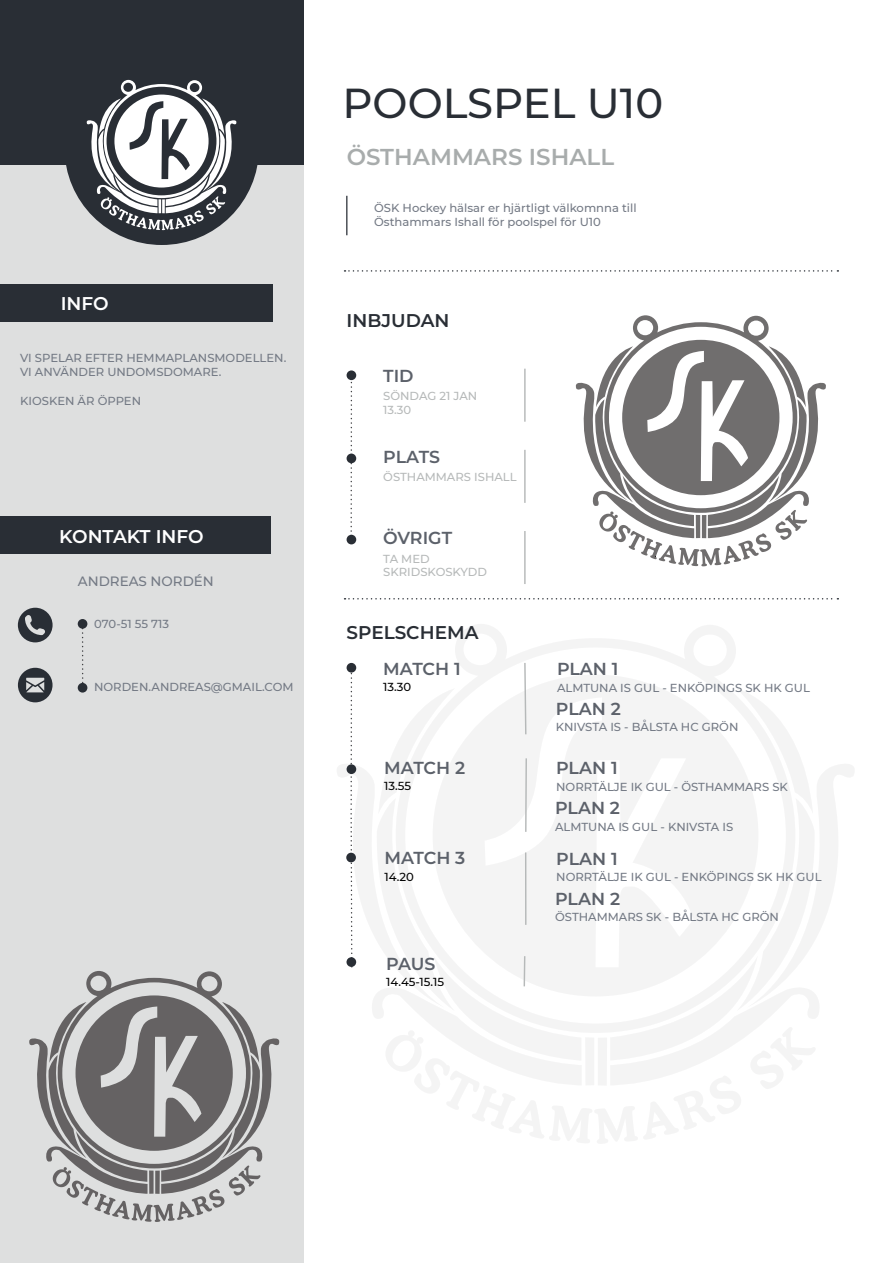
<style>
.page{position:relative;width:893px;height:1263px;background:#fff}
.page>*{position:absolute;margin:0;border:0;box-sizing:border-box;transform-origin:0 0}
.t1{font:500 41.7px "Montserrat";color:#292e35}
.t2{font:600 22.95px "Montserrat";color:#a8acac}
.t3{font:600 18.45px "Montserrat";color:#292e35}
.t4{font:600 18.45px "Montserrat";color:#fff}
.t5{font:600 17.4px "Montserrat";color:#5c616a}
.t6{font:500 13.5px "Montserrat";color:#737984}
.t7{font:500 11.55px/14.5px "Montserrat";color:#737984}
.t8{font:500 11.55px/14px "Montserrat";color:#b6b9b9}
.t9{font:500 11.55px "Montserrat";color:#000}
</style>
<div class="page">
<svg style="left:455px;top:624px;width:281px;height:37px"></svg>
<div style="left:0;top:1px;width:303px;height:1262px;background:#dedfdf"></div>
<div style="left:0;top:0;width:303px;height:165px;background:#292e35"></div>
<svg style="left:345px;top:598px;width:493px;height:1px"></svg>
<hr style="left:524px;top:369px;width:2px;height:53px;background:#b6b9b9">
<hr style="left:524px;top:450px;width:2px;height:53px;background:#b6b9b9">
<hr style="left:524px;top:531px;width:2px;height:53px;background:#b6b9b9">
<svg style="left:350px;top:380px;width:2px;height:155px"></svg>
<div style="left:347px;top:370px;width:9px;height:10px;background:#292e35;border-radius:50%"></div>
<div style="left:347px;top:454px;width:9px;height:9px;background:#292e35;border-radius:50%"></div>
<div style="left:347px;top:535px;width:9px;height:9px;background:#292e35;border-radius:50%"></div>
<svg style="left:345px;top:270px;width:493px;height:2px"></svg>
<hr style="left:346px;top:196px;width:1px;height:39px;background:#292e35">
<div style="left:64px;top:50px;width:195px;height:195px;background:#292e35;border-radius:50%"></div>
<div style="left:0;top:284px;width:273px;height:38px;background:#292e35"></div>
<svg style="left:18px;top:668px;width:35px;height:34px"></svg>
<svg style="left:18px;top:608px;width:35px;height:34px"></svg>
<svg style="left:82px;top:629px;width:1px;height:54px"></svg>
<div style="left:78px;top:619px;width:9px;height:10px;background:#292e35;border-radius:50%"></div>
<div style="left:78px;top:683px;width:9px;height:9px;background:#292e35;border-radius:50%"></div>
<div style="left:0;top:517px;width:271px;height:37px;background:#292e35"></div>
<svg style="left:85px;top:80px;width:153px;height:150px"></svg>
<svg style="left:337px;top:661px;width:517px;height:482px"></svg>
<div style="left:346px;top:853px;width:10px;height:9px;background:#292e35;border-radius:50%"></div>
<hr style="left:524px;top:956px;width:1px;height:30px;background:#b6b9b9">
<div style="left:346px;top:957px;width:10px;height:10px;background:#292e35;border-radius:50%"></div>
<svg style="left:576px;top:315px;width:250px;height:251px"></svg>
<svg style="left:29px;top:971px;width:250px;height:251px"></svg>
<h3 class="t4" style="left:61px;top:290px;width:49px">INFO</h3>
<p class="t7" style="left:20px;top:350px;width:268px">VI SPELAR EFTER HEMMAPLANSMODELLEN.<br>VI ANVÄNDER UNDOMSDOMARE.</p>
<p class="t7" style="left:20px;top:394px;width:122px">KIOSKEN ÄR ÖPPEN</p>
<h3 class="t4" style="left:59px;top:523px;width:146px">KONTAKT INFO</h3>
<p class="t6" style="left:78px;top:572px;width:138px">ANDREAS NORDÉN</p>
<p class="t7" style="left:94px;top:616px;width:77px">070-51 55 713</p>
<p class="t7" style="left:94px;top:679px;width:201px">NORDEN.ANDREAS@GMAIL.COM</p>
<h1 class="t1" style="left:342px;top:74px;width:322px">POOLSPEL U10</h1>
<h2 class="t2" style="left:347px;top:140px;width:269px">ÖSTHAMMARS ISHALL</h2>
<p class="t7" style="left:374px;top:200px;width:264px">ÖSK Hockey hälsar er hjärtligt välkomnna till<br>Östhammars Ishall för poolspel för U10</p>
<h3 class="t3" style="left:347px;top:308px;width:104px">INBJUDAN</h3>
<h3 class="t5" style="left:383px;top:364px;width:32px">TID</h3>
<p class="t8" style="left:383px;top:389px;width:96px">SÖNDAG 21 JAN<br>13.30</p>
<h3 class="t5" style="left:383px;top:445px;width:58px">PLATS</h3>
<p class="t8" style="left:383px;top:470px;width:135px">ÖSTHAMMARS ISHALL</p>
<h3 class="t5" style="left:383px;top:526px;width:70px">ÖVRIGT</h3>
<p class="t8" style="left:383px;top:551px;width:105px">TA MED<br>SKRIDSKOSKYDD</p>
<h3 class="t3" style="left:347px;top:619px;width:133px">SPELSCHEMA</h3>
<h3 class="t5" style="left:383px;top:656px;width:79px">MATCH 1</h3>
<p class="t9" style="left:383px;top:679px;width:30px">13.30</p>
<h3 class="t5" style="left:384px;top:755px;width:82px">MATCH 2</h3>
<p class="t9" style="left:384px;top:778px;width:28px">13.55</p>
<h3 class="t5" style="left:384px;top:846px;width:82px">MATCH 3</h3>
<p class="t9" style="left:384px;top:869px;width:31px">14.20</p>
<h3 class="t5" style="left:386px;top:951px;width:51px">PAUS</h3>
<p class="t9" style="left:386px;top:974px;width:59px">14.45-15.15</p>
<h3 class="t5" style="left:557px;top:656px;width:63px">PLAN 1</h3>
<p class="t7" style="left:557px;top:680px;width:254px">ALMTUNA IS GUL - ENKÖPINGS SK HK GUL</p>
<h3 class="t5" style="left:556px;top:696px;width:66px">PLAN 2</h3>
<p class="t7" style="left:556px;top:720px;width:184px">KNIVSTA IS - BÅLSTA HC GRÖN</p>
<h3 class="t5" style="left:556px;top:756px;width:63px">PLAN 1</h3>
<p class="t7" style="left:556px;top:779px;width:233px">NORRTÄLJE IK GUL - ÖSTHAMMARS SK</p>
<h3 class="t5" style="left:555px;top:795px;width:66px">PLAN 2</h3>
<p class="t7" style="left:555px;top:819px;width:180px">ALMTUNA IS GUL - KNIVSTA IS</p>
<h3 class="t5" style="left:556px;top:846px;width:63px">PLAN 1</h3>
<p class="t7" style="left:556px;top:869px;width:267px">NORRTÄLJE IK GUL - ENKÖPINGS SK HK GUL</p>
<h3 class="t5" style="left:555px;top:886px;width:66px">PLAN 2</h3>
<p class="t7" style="left:555px;top:909px;width:225px">ÖSTHAMMARS SK - BÅLSTA HC GRÖN</p>
</div>
